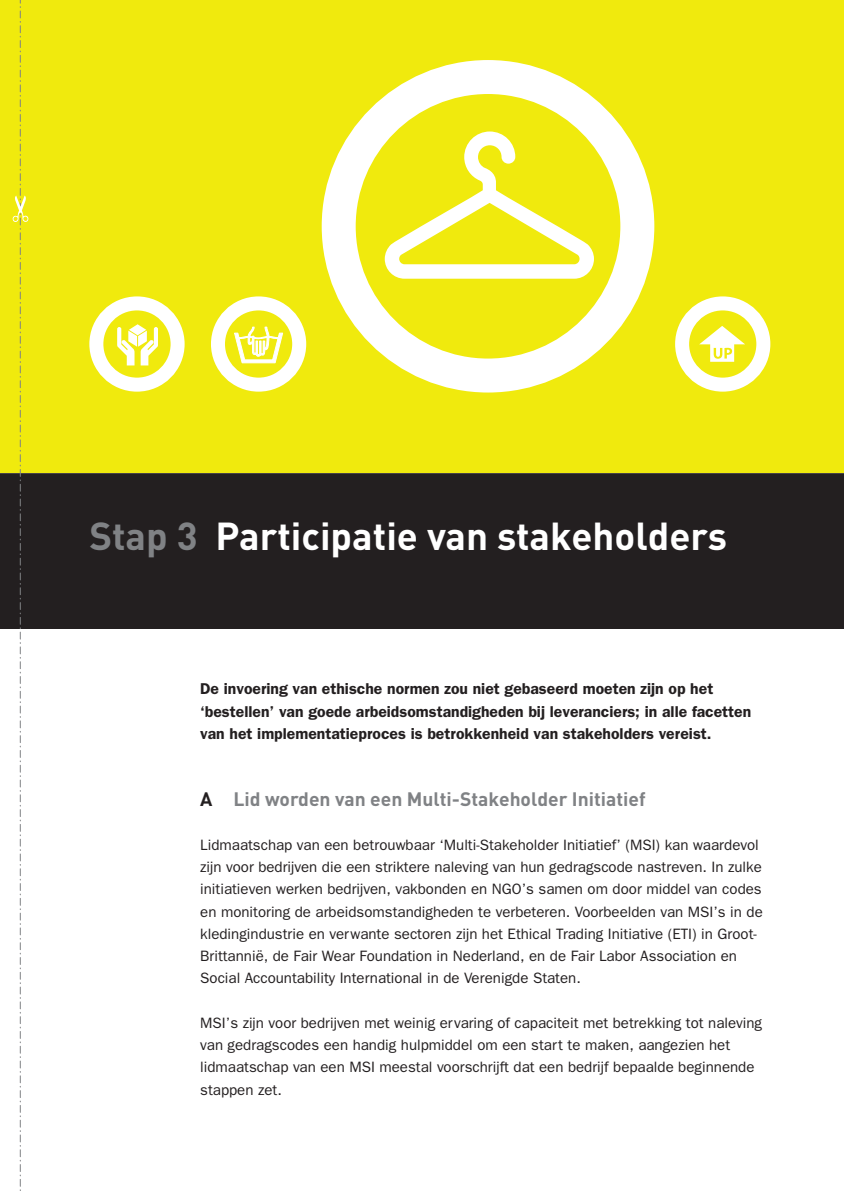
<style>
.page{position:relative;width:844px;height:1191px;background:#fff}
.page>*{position:absolute;margin:0;border:0;box-sizing:border-box;transform-origin:0 0}
.kop_hoofdstuk{font:700 38.5px "DIN";color:#fff}
.Tussenkop{font:700 19.25px "DIN";color:#808285}
.Introductie_hoofdstu{font:600 15.75px/22.2px "Franklin Gothic";color:#231f20}
.Broodtekst{font:15.05px/22.2px "Franklin Gothic";color:#231f20}
.s1{color:#808285}
.s2{color:#231f20}
</style>
<div class="page">
<div style="left:0;top:473px;width:843px;height:156px;background:#231f20"></div>
<div style="left:0;top:0;width:843px;height:473px;background:#f0ea0d"></div>
<svg style="left:338px;top:77px;width:299px;height:298px"></svg>
<div style="left:321px;top:60px;width:333px;height:332px;border:34px solid #fff;border-radius:50%"></div>
<div style="left:675px;top:296px;width:95px;height:95px;border:14px solid #fff;border-radius:50%"></div>
<div style="left:211px;top:296px;width:95px;height:95px;border:14px solid #fff;border-radius:50%"></div>
<div style="left:89px;top:296px;width:95px;height:95px;border:14px solid #fff;border-radius:50%"></div>
<svg style="left:384px;top:131px;width:210px;height:148px"></svg>
<svg style="left:13px;top:0;width:15px;height:1191px"></svg>
<svg style="left:234px;top:326px;width:49px;height:37px"></svg>
<svg style="left:699px;top:326px;width:46px;height:36px"></svg>
<svg style="left:117px;top:324px;width:41px;height:41px"></svg>
<p class="kop_hoofdstuk" style="left:89px;top:511px;width:639px"><span class="s1">Stap 3</span> Participatie van stakeholders</p>
<p class="Introductie_hoofdstu" style="left:200px;top:677px;width:552px">De invoering van ethische normen zou niet gebaseerd moeten zijn op het ‘bestellen’ van goede arbeidsomstandigheden bij leveranciers; in alle facetten van het implementatieproces is betrokkenheid van stakeholders vereist.</p>
<p class="Tussenkop" style="left:200px;top:786px;width:447px"><span class="s2">a</span> Lid worden van een Multi-Stakeholder Initiatief</p>
<p class="Broodtekst" style="left:200px;top:833px;width:564px">Lidmaatschap van een betrouwbaar ‘Multi-Stakeholder Initiatief’ (MSI) kan waardevol zijn voor bedrijven die een striktere naleving van hun gedragscode nastreven. In zulke initiatieven werken bedrijven, vakbonden en NGO’s samen om door middel van codes en monitoring de arbeidsomstandigheden te verbeteren. Voorbeelden van MSI’s in de kledingindustrie en verwante sectoren zijn het Ethical Trading Initiative (ETI) in Groot-Brittannië, de Fair Wear Foundation in Nederland, en de Fair Labor Association en Social Accountability International in de Verenigde Staten.</p>
<p class="Broodtekst" style="left:200px;top:1011px;width:563px">MSI’s zijn voor bedrijven met weinig ervaring of capaciteit met betrekking tot naleving van gedragscodes een handig hulpmiddel om een start te maken, aangezien het lidmaatschap van een MSI meestal voorschrijft dat een bedrijf bepaalde beginnende stappen zet.</p>
</div>
